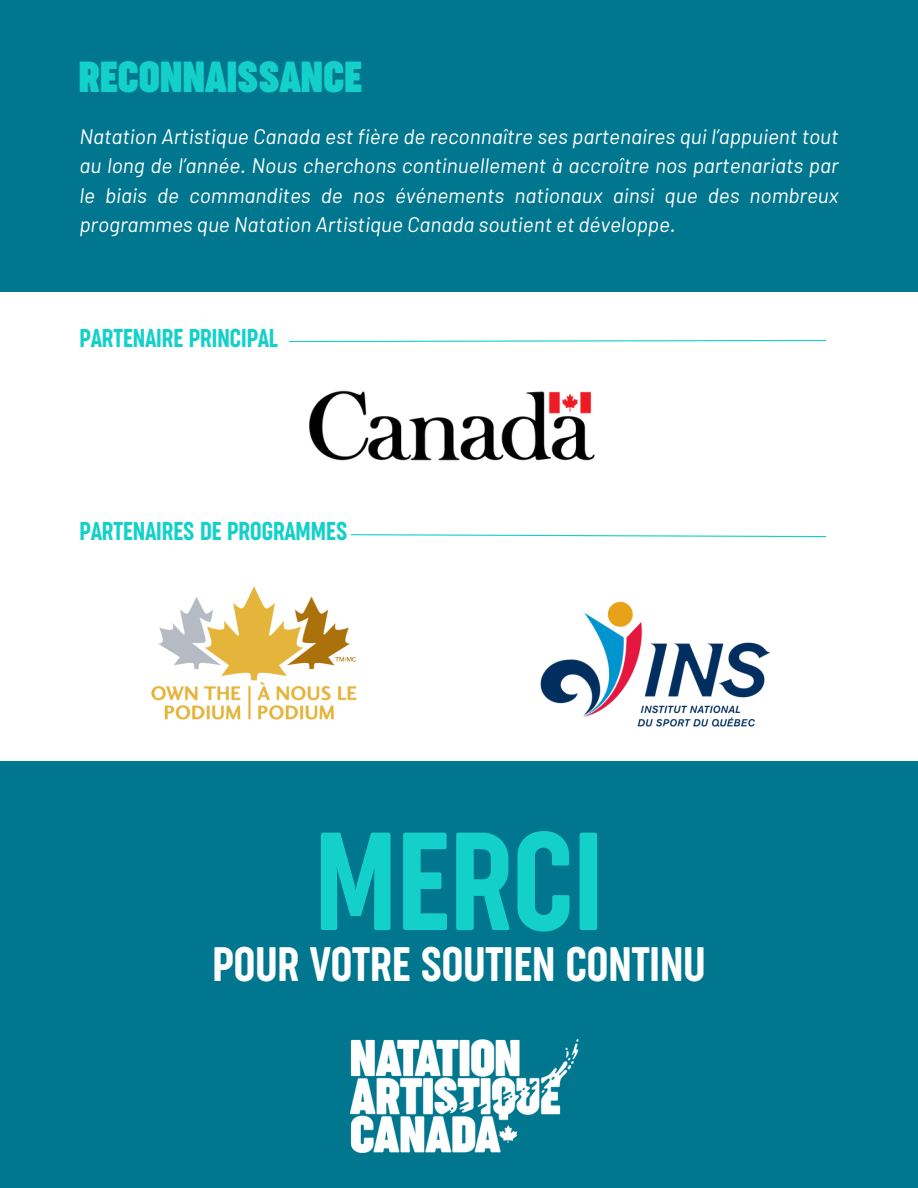
<style>
.page{position:relative;width:918px;height:1188px;background:#00768f}
.page>*{position:absolute;margin:0;border:0;box-sizing:border-box;transform-origin:0 0}
.t1{font:300 131.25px "Cocogoose Compressed";color:#13d0ca}
.t2{font:300 45.6px "Cocogoose Compressed";color:#fff}
.t3{font:700 40.95px "Cocogoose Compressed";color:#13d0ca}
.t4{font:300 24.3px "Cocogoose Compressed";color:#13d0ca}
.t5{font:italic 21px/29.2px "Barlow";color:#fff;text-align:justify}
</style>
<div class="page">
<div style="left:0;top:292px;width:918px;height:468px;background:#fff"></div>
<svg style="left:289px;top:339px;width:538px;height:4px"></svg>
<svg style="left:350px;top:534px;width:477px;height:4px"></svg>
<img style="left:309px;top:390px;width:286px;height:71px">
<img style="left:151px;top:586px;width:206px;height:134px">
<img style="left:532px;top:601px;width:247px;height:160px">
<img style="left:349px;top:1039px;width:230px;height:114px">
<h4 class="t3" style="left:78px;top:58px;width:285px">RECONNAISSANCE</h4>
<p class="t5" style="left:79px;top:121px;width:761px">Natation Artistique Canada est fière de reconnaître ses partenaires qui l’appuient tout au long de l’année. Nous cherchons continuellement à accroître nos partenariats par le biais de commandites de nos événements nationaux ainsi que des nombreux programmes que Natation Artistique Canada soutient et développe.</p>
<h3 class="t4" style="left:80px;top:327px;width:200px">PARTENAIRE PRINCIPAL</h3>
<h1 class="t4" style="left:80px;top:520px;width:269px">PARTENAIRES DE PROGRAMMES</h1>
<h2 class="t1" style="left:315px;top:822px;width:290px">MERCI</h2>
<p class="t2" style="left:213px;top:944px;width:494px">POUR VOTRE SOUTIEN CONTINU</p>
</div>
